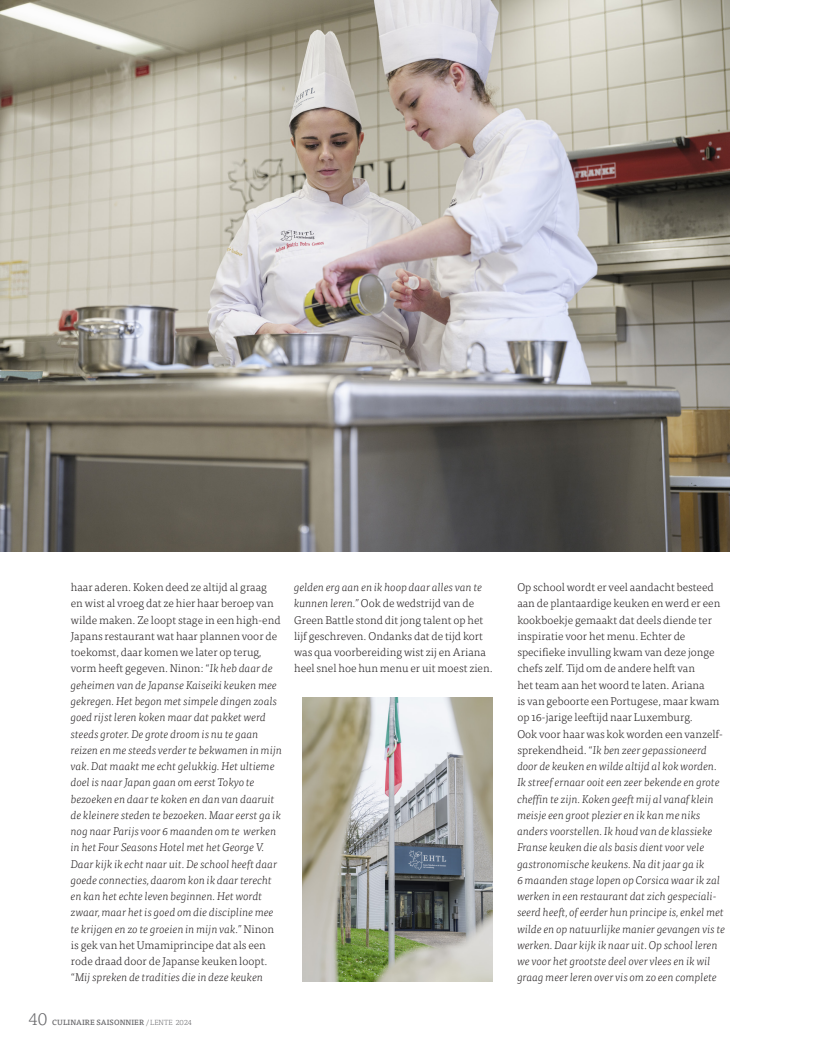
<style>
.page{position:relative;width:815px;height:1053px;background:#fff}
.page>*{position:absolute;margin:0;border:0;box-sizing:border-box;transform-origin:0 0}
.t1{font:300 17.5px "Tisa Pro";color:#69696c}
.t2{font:italic 300 11.25px/16.2px "Tisa Pro";color:#231f20}
.t3{font:300 11.25px/16.2px "Tisa Pro";color:#231f20}
.t4{font:500 7.5px "Tisa Pro";letter-spacing:.01em;color:#69696c}
.s1{font-style:normal}
.s2{font-style:italic}
.s3{font-weight:300}
</style>
<div class="page">
<img style="left:0;top:0;width:730px;height:551px">
<img style="left:303px;top:697px;width:190px;height:284px">
<p class="t2" style="left:71px;top:578px;width:213px"><span class="s1">haar aderen. Koken deed ze altijd al graag<br>en wist al vroeg dat ze hier haar beroep van wilde maken. Ze loopt stage in een high-end Japans restaurant wat haar plannen voor de toekomst, daar komen we later op terug, vorm heeft gegeven. Ninon: “</span>Ik heb daar de geheimen van de Japanse Kaiseiki keuken mee gekregen. Het begon met simpele dingen zoals goed rijst leren koken maar dat pakket werd steeds groter. De grote droom is nu te gaan reizen en me steeds verder te bekwamen in mijn vak. Dat maakt me echt gelukkig. Het ultieme doel is naar Japan gaan om eerst Tokyo te bezoeken en daar te koken en dan van daaruit de kleinere steden te bezoeken. Maar eerst ga ik nog naar Parijs voor 6 maanden om te werken in het Four Seasons Hotel met het George V.<br>Daar kijk ik echt naar uit. De school heeft daar goede connecties, daarom kon ik daar terecht en kan het echte leven beginnen. Het wordt zwaar, maar het is goed om die discipline mee te krijgen en zo te groeien in mijn vak.” <span class="s1">Ninon is gek van het Umamiprincipe dat als een rode draad door de Japanse keuken loopt. “</span>Mij spreken de tradities die in deze keuken</p>
<p class="t3" style="left:294px;top:578px;width:200px"><span class="s2">gelden erg aan en ik hoop daar alles van te kunnen leren.”</span> Ook de wedstrijd van de Green Battle stond dit jong talent op het lijf geschreven. Ondanks dat de tijd kort was qua voorbereiding wist zij en Ariana heel snel hoe hun menu er uit moest zien.</p>
<p class="t2" style="left:517px;top:578px;width:210px"><span class="s1">Op school wordt er veel aandacht besteed aan de plantaardige keuken en werd er een kookboekje gemaakt dat deels diende ter inspiratie voor het menu. Echter de specifieke invulling kwam van deze jonge chefs zelf. Tijd om de andere helft van<br>het team aan het woord te laten. Ariana<br>is van geboorte een Portugese, maar kwam op 16-jarige leeftijd naar Luxemburg.<br>Ook voor haar was kok worden een vanzelf&shy;sprekendheid. “</span>Ik ben zeer gepassioneerd door de keuken en wilde altijd al kok worden.<br>Ik streef ernaar ooit een zeer bekende en grote cheffin te zijn. Koken geeft mij al vanaf klein meisje een groot plezier en ik kan me niks anders voorstellen. Ik houd van de klassieke Franse keuken die als basis dient voor vele gastronomische keukens. Na dit jaar ga ik<br>6 maanden stage lopen op Corsica waar ik zal werken in een restaurant dat zich gespeciali&shy;seerd heeft, of eerder hun principe is, enkel met wilde en op natuurlijke manier gevangen vis te werken. Daar kijk ik naar uit. Op school leren we voor het grootste deel over vlees en ik wil graag meer leren over vis om zo een complete</p>
<h1 class="t1" style="left:28px;top:1006px;width:21px">40</h1>
<p class="t4" style="left:52px;top:1015px;width:141px">CULINAIRE SAISONNIER <span class="s3">/ LENTE 2024</span></p>
</div>
